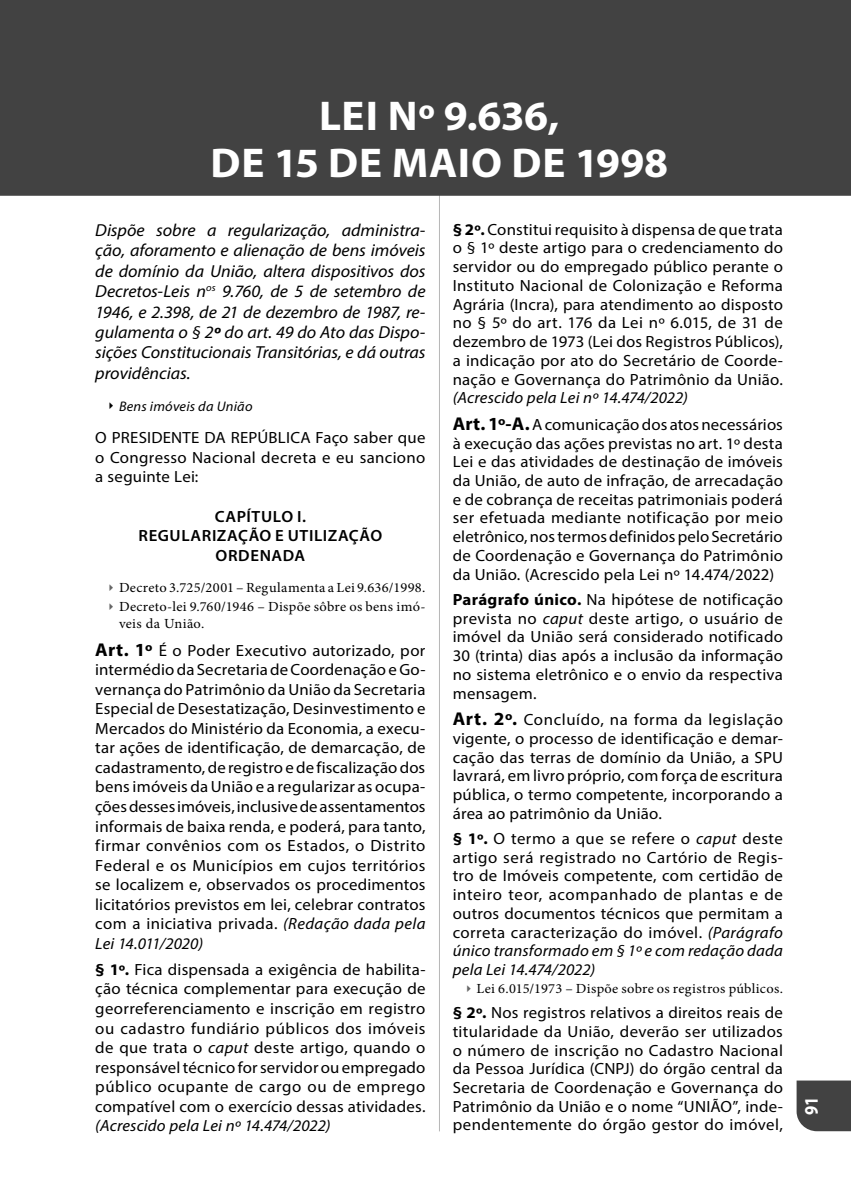
<style>
.page{position:relative;width:851px;height:1184px;background:#fff}
.page>*{position:absolute;margin:0;border:0;box-sizing:border-box;transform-origin:0 0}
.t1{font:700 41.75px/46.5px "Myriad Pro";letter-spacing:.01em;color:#fff;text-align:center}
.t2{font:700 19.25px "Myriad Pro";color:#fff;scale:.87 1}
.t3{font:italic 17.5px/20.5px "Myriad Pro";letter-spacing:-.005em;color:#000;text-align:justify}
.t4{font:16.25px/18.8px "Myriad Pro";letter-spacing:.015em;color:#000;text-align:justify}
.t5{font:italic 16.25px/26.5px "Myriad Pro";letter-spacing:.01em;color:#000}
.t6{font:600 16.25px/19.5px "Myriad Pro";letter-spacing:.035em;color:#000;text-align:center}
.t7{font:14px/18px "Minion Pro";letter-spacing:.02em;color:#000;text-align:justify}
.t8{font:italic 14px "Myriad Pro";letter-spacing:.015em;color:#000}
.s1{font-weight:700}
.s2{font-weight:700;font-size:18.5px}
.s3{font-style:italic}
.s4{font-weight:700;font-style:normal;font-size:18.5px}
.s5{font-style:normal}
</style>
<div class="page">
<hr style="left:439px;top:99px;width:1px;height:1032px;background:#b8b8b8">
<div style="left:796px;top:1080px;width:54px;height:51px;background:#424242"></div>
<div style="left:0;top:0;width:850px;height:198px;background:#424242"></div>
<h1 class="t1" style="left:210px;top:97px;width:459px">LEI Nº 9.636,<br>DE 15 DE MAIO DE 1998</h1>
<p class="t3" style="left:95px;top:221px;width:332px">Dispõe sobre a regularização, administra&shy;ção, aforamento e alienação de bens imóveis de domínio da União, altera dispositivos dos Decretos-Leis n<sup>os</sup> 9.760, de 5 de setembro de 1946, e 2.398, de 21 de dezembro de 1987, re&shy;gulamenta o § 2<span class="s1">º</span> do art. 49 do Ato das Dispo&shy;sições Constitucionais Transitórias, e dá outras providências.</p>
<p class="t8" style="left:119px;top:401px;width:135px">Bens imóveis da União</p>
<p class="t4" style="left:95px;top:430px;width:331px;line-height:19.5px">O PRESIDENTE DA REPÚBLICA Faço saber que o Congresso Nacional decreta e eu sanciono a seguinte Lei:</p>
<p class="t6" style="left:138px;top:508px;width:245px">CAPÍTULO I.<br>REGULARIZAÇÃO E UTILIZAÇÃO<br>ORDENADA</p>
<p class="t7" style="left:119px;top:580px;width:308px">Decreto 3.725/2001 – Regulamenta a Lei 9.636/1998.<br>Decreto-lei 9.760/1946 – Dispõe sôbre os bens imó&shy;veis da União.</p>
<p class="t4" style="left:95px;top:642px;width:332px;line-height:19.5px"><span class="s2">Art. 1º</span> É o Poder Executivo autorizado, por intermédio da Secretaria de Coordenação e Go&shy;vernança do Patrimônio da União da Secretaria Especial de Desestatização, Desinvestimento e Mercados do Ministério da Economia, a execu&shy;tar ações de identificação, de demarcação, de cadastramento, de registro e de fiscalização dos bens imóveis da União e a regularizar as ocupa&shy;ções desses imóveis, inclusive de assentamentos informais de baixa renda, e poderá, para tanto, firmar convênios com os Estados, o Distrito Federal e os Municípios em cujos territórios se localizem e, observados os procedimentos licitatórios previstos em lei, celebrar contratos com a iniciativa privada. <span class="s3">(Redação dada pela Lei 14.011/2020)</span></p>
<p class="t4" style="left:95px;top:961px;width:332px;line-height:19.5px"><span class="s1">§ 1º.</span> Fica dispensada a exigência de habilita&shy;ção técnica complementar para execução de georreferenciamento e inscrição em registro ou cadastro fundiário públicos dos imóveis de que trata o <span class="s3">caput</span> deste artigo, quando o responsável técnico for servidor ou empregado público ocupante de cargo ou de emprego compatível com o exercício dessas atividades.</p>
<p class="t5" style="left:95px;top:1114px;width:237px">(Acrescido pela Lei nº 14.474/2022)</p>
<p class="t4" style="left:452px;top:222px;width:331px"><span class="s1">§ 2º.</span> Constitui requisito à dispensa de que trata o § 1º deste artigo para o credenciamento do servidor ou do empregado público perante o Instituto Nacional de Colonização e Reforma Agrária (Incra), para atendimento ao disposto no § 5º do art. 176 da Lei nº 6.015, de 31 de dezembro de 1973 (Lei dos Registros Públicos), a indicação por ato do Secretário de Coorde&shy;nação e Governança do Patrimônio da União.</p>
<p class="t5" style="left:452px;top:386px;width:331px">(Acrescido pela Lei nº 14.474/2022)<br><span class="s4">Art. 1º-A.</span> <span class="s5">A comunicação dos atos necessários</span></p>
<p class="t4" style="left:452px;top:435px;width:332px">à execução das ações previstas no art. 1º desta Lei e das atividades de destinação de imóveis da União, de auto de infração, de arrecadação e de cobrança de receitas patrimoniais poderá ser efetuada mediante notificação por meio eletrônico, nos termos definidos pelo Secretário de Coordenação e Governança do Patrimônio da União. (Acrescido pela Lei nº 14.474/2022)</p>
<p class="t4" style="left:452px;top:592px;width:332px"><span class="s1">Parágrafo único.</span> Na hipótese de notificação prevista no <span class="s3">caput</span> deste artigo, o usuário de imóvel da União será considerado notificado 30 (trinta) dias após a inclusão da informação no sistema eletrônico e o envio da respectiva mensagem.</p>
<p class="t4" style="left:452px;top:712px;width:331px"><span class="s2">Art. 2º.</span> Concluído, na forma da legislação vigente, o processo de identificação e demar&shy;cação das terras de domínio da União, a SPU lavrará, em livro próprio, com força de escritura pública, o termo competente, incorporando a área ao patrimônio da União.</p>
<p class="t4" style="left:452px;top:831px;width:332px"><span class="s1">§ 1º.</span> O termo a que se refere o <span class="s3">caput</span> deste artigo será registrado no Cartório de Regis&shy;tro de Imóveis competente, com certidão de inteiro teor, acompanhado de plantas e de outros documentos técnicos que permitam a correta caracterização do imóvel. <span class="s3">(Parágrafo único transformado em § 1º e com redação dada pela Lei 14.474/2022)</span></p>
<p class="t7" style="left:476px;top:980px;width:308px">Lei 6.015/1973 – Dispõe sobre os registros públicos.</p>
<p class="t4" style="left:452px;top:1005px;width:332px"><span class="s1">§ 2º.</span> Nos registros relativos a direitos reais de titularidade da União, deverão ser utilizados o número de inscrição no Cadastro Nacional da Pessoa Jurídica (CNPJ) do órgão central da Secretaria de Coordenação e Governança do Patrimônio da União e o nome “UNIÃO”, inde&shy;pendentemente do órgão gestor do imóvel,</p>
<p class="t2" style="left:803px;top:1115px;width:22px;rotate:-90deg">91</p>
</div>
